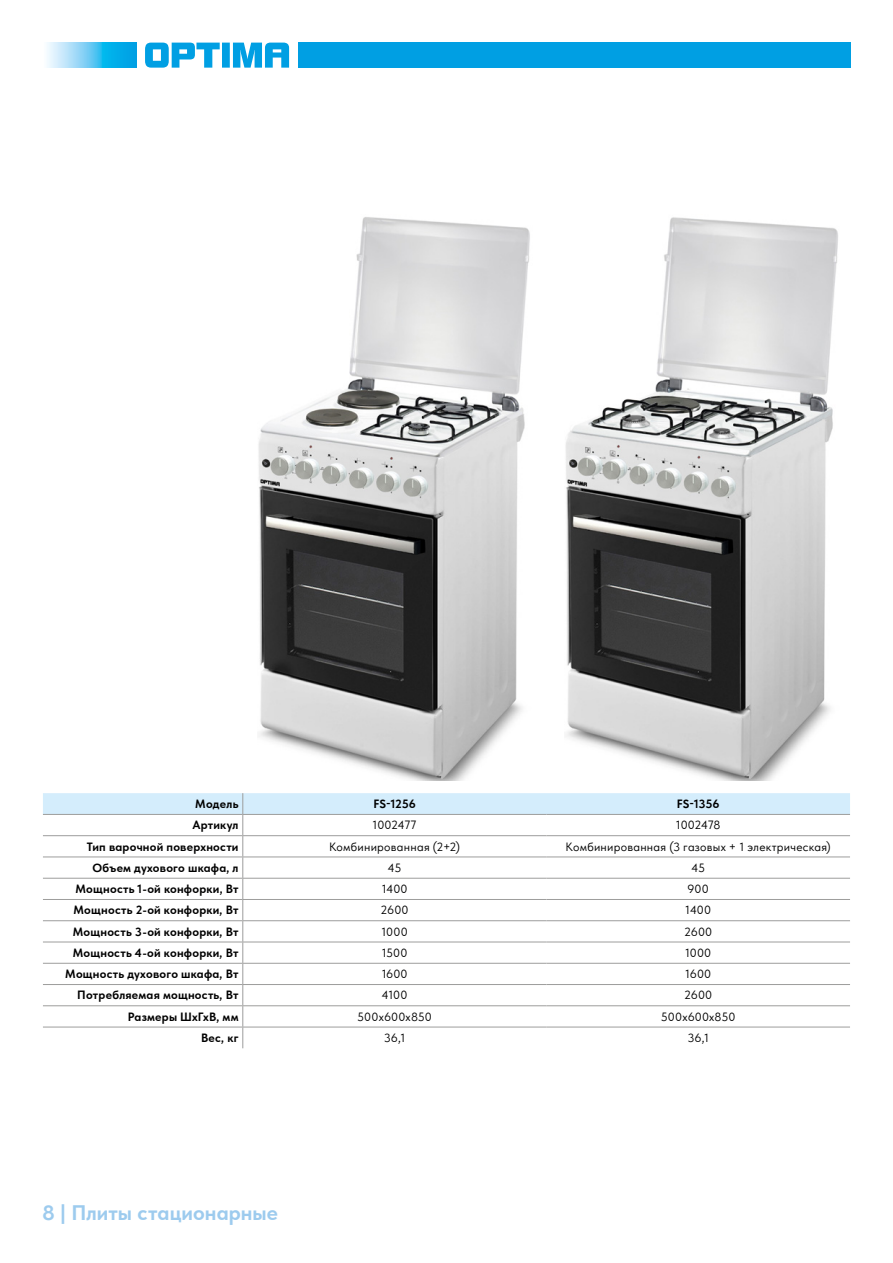
<style>
.page{position:relative;width:893px;height:1263px;background:#fff}
.page>*{position:absolute;margin:0;border:0;box-sizing:border-box;transform-origin:0 0}
.t1{font:700 21px "Tilda Sans";letter-spacing:.005em;color:#9dcbee}
.t2{font:700 12px "Tilda Sans";letter-spacing:.02em;color:#000}
.t3{font:12px "Tilda Sans";letter-spacing:.015em;color:#000}
.t4{font:12px "Tilda Sans";letter-spacing:-.015em;color:#000}
.t5{font:12px "Tilda Sans";letter-spacing:-.02em;color:#000}
</style>
<div class="page">
<svg style="left:145px;top:43px;width:144px;height:25px"></svg>
<div style="left:298px;top:43px;width:552px;height:25px;background:#009fe3"></div>
<svg style="left:47px;top:43px;width:89px;height:25px;background:#61c8f2"></svg>
<img style="left:565px;top:217px;width:273px;height:563px">
<img style="left:258px;top:217px;width:272px;height:563px">
<svg style="left:43px;top:793px;width:807px;height:255px"></svg>
<hr style="left:546px;top:1027px;width:304px;height:1px;background:#9d9d9c">
<p class="t2" style="left:195px;top:797px;width:45px">Модель</p>
<p class="t2" style="left:373px;top:797px;width:44px">FS-1256</p>
<p class="t2" style="left:677px;top:797px;width:44px">FS-1356</p>
<p class="t2" style="left:192px;top:818px;width:48px">Артикул</p>
<p class="t4" style="left:373px;top:818px;width:45px">1002477</p>
<p class="t5" style="left:676px;top:818px;width:46px">1002478</p>
<p class="t2" style="left:87px;top:840px;width:153px">Тип варочной поверхности</p>
<p class="t3" style="left:329px;top:840px;width:133px">Комбинированная (2+2)</p>
<p class="t3" style="left:566px;top:840px;width:267px">Комбинированная (3 газовых + 1 электрическая)</p>
<p class="t2" style="left:93px;top:861px;width:147px">Объем духового шкафа, л</p>
<p class="t3" style="left:388px;top:861px;width:15px">45</p>
<p class="t3" style="left:691px;top:861px;width:15px">45</p>
<p class="t2" style="left:76px;top:882px;width:164px">Мощность 1-ой конфорки, Вт</p>
<p class="t3" style="left:382px;top:882px;width:27px">1400</p>
<p class="t3" style="left:688px;top:882px;width:23px">900</p>
<p class="t2" style="left:74px;top:903px;width:166px">Мощность 2-ой конфорки, Вт</p>
<p class="t3" style="left:381px;top:903px;width:29px">2600</p>
<p class="t3" style="left:685px;top:903px;width:27px">1400</p>
<p class="t2" style="left:73px;top:925px;width:167px">Мощность 3-ой конфорки, Вт</p>
<p class="t3" style="left:382px;top:925px;width:28px">1000</p>
<p class="t3" style="left:684px;top:925px;width:29px">2600</p>
<p class="t2" style="left:73px;top:946px;width:167px">Мощность 4-ой конфорки, Вт</p>
<p class="t3" style="left:382px;top:946px;width:27px">1500</p>
<p class="t3" style="left:685px;top:946px;width:28px">1000</p>
<p class="t2" style="left:65px;top:967px;width:175px">Мощность духового шкафа, Вт</p>
<p class="t3" style="left:382px;top:967px;width:27px">1600</p>
<p class="t3" style="left:685px;top:967px;width:27px">1600</p>
<p class="t2" style="left:77px;top:988px;width:163px">Потребляемая мощность, Вт</p>
<p class="t3" style="left:382px;top:988px;width:27px">4100</p>
<p class="t3" style="left:684px;top:988px;width:29px">2600</p>
<p class="t2" style="left:128px;top:1010px;width:112px">Размеры ШхГхВ, мм</p>
<p class="t3" style="left:357px;top:1010px;width:76px">500х600х850</p>
<p class="t3" style="left:661px;top:1010px;width:76px">500х600х850</p>
<p class="t2" style="left:201px;top:1031px;width:39px">Вес, кг</p>
<p class="t3" style="left:384px;top:1031px;width:23px">36,1</p>
<p class="t3" style="left:687px;top:1031px;width:23px">36,1</p>
<h1 class="t1" style="left:43px;top:1201px;width:237px">8 | Плиты стационарные</h1>
</div>
